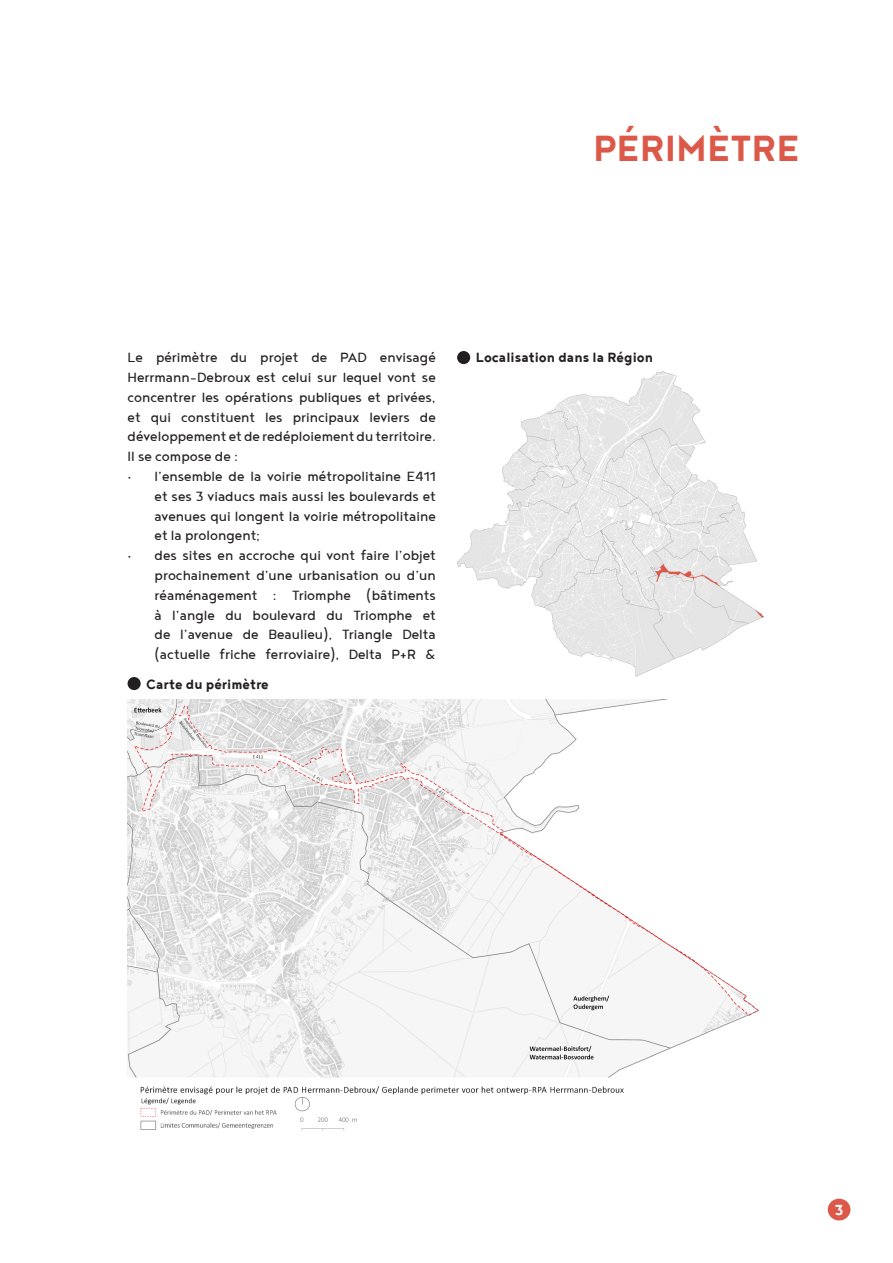
<style>
.page{position:relative;width:893px;height:1263px;background:#fff}
.page>*{position:absolute;margin:0;border:0;box-sizing:border-box;transform-origin:0 0}
.t1{font:700 45px "Noyh";color:#dc5949}
.t2{font:700 18px "Noyh";color:#fff}
.t3{font:16.5px/19.8px "Noyh";color:#231f20;text-align:justify}
.t4{font:700 16.5px "Noyh";color:#231f20}
</style>
<div class="page">
<img style="left:457px;top:371px;width:307px;height:306px">
<img style="left:128px;top:699px;width:631px;height:432px">
<div style="left:128px;top:677px;width:13px;height:13px;background:#231f20;border-radius:50%"></div>
<div style="left:828px;top:1199px;width:22px;height:21px;background:#dc5949;border-radius:50%"></div>
<div style="left:457px;top:351px;width:13px;height:13px;background:#231f20;border-radius:50%"></div>
<p class="t1" style="left:593px;top:122px;width:208px">PÉRIMÈTRE</p>
<p class="t3" style="left:128px;top:347px;width:310px">Le périmètre du projet de PAD envisagé Herrmann-Debroux est celui sur lequel vont se concentrer les opérations publiques et privées, et qui constituent les principaux leviers de développement et de redéploiement du territoire.<br>Il se compose de :</p>
<p class="t3" style="left:155px;top:466px;width:283px;text-indent:-27px">• l’ensemble de la voirie métropolitaine E411 et ses 3 viaducs mais aussi les boulevards et avenues qui longent la voirie métropolitaine et la prolongent;</p>
<p class="t3" style="left:155px;top:545px;width:283px;text-indent:-27px">• des sites en accroche qui vont faire l’objet prochainement d’une urbanisation ou d’un réaménagement : Triomphe (bâtiments à l’angle du boulevard du Triomphe et de l’avenue de Beaulieu), Triangle Delta (actuelle friche ferroviaire), Delta P+R &amp;</p>
<p class="t4" style="left:146px;top:675px;width:124px">Carte du périmètre</p>
<p class="t4" style="left:476px;top:348px;width:179px">Localisation dans la Région</p>
<p class="t2" style="left:835px;top:1199px;width:10px">3</p>
</div>
